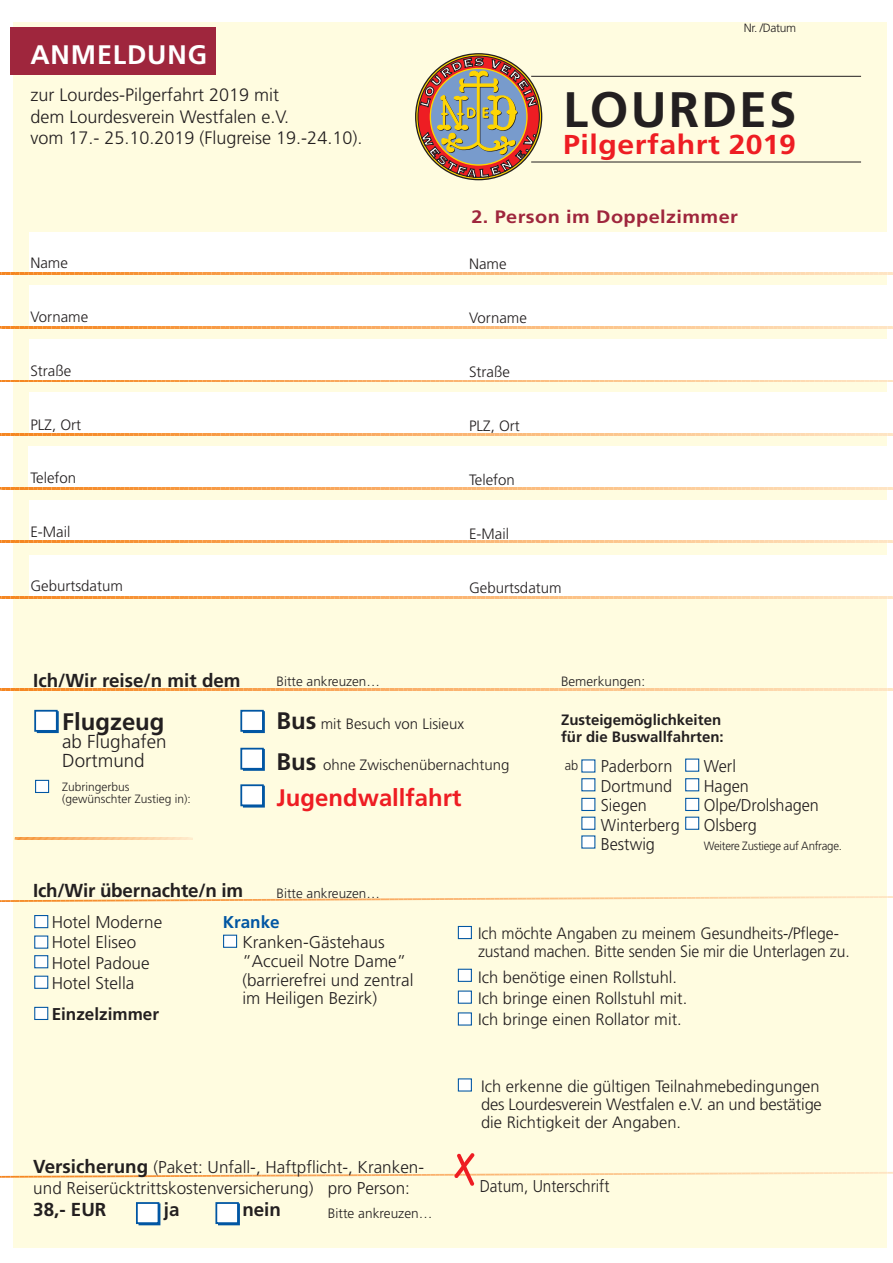
<style>
.page{position:relative;width:893px;height:1263px;background:#fff}
.page>*{position:absolute;margin:0;border:0;box-sizing:border-box;transform-origin:0 0}
.t1{font:700 49.8px "Frutiger";letter-spacing:.04em;color:#231f20}
.t2{font:700 27.3px "Frutiger";letter-spacing:.02em;color:#ee1d23;scale:1.11 1}
.t3{font:700 26.85px "Frutiger";letter-spacing:.03em;color:#fff}
.t4{font:700 23.85px "Frutiger";color:#ee1d23}
.t5{font:700 23.85px "Frutiger";color:#231f20}
.t6{font:700 18.75px "Frutiger";color:#231f20}
.t7{font:300 18.75px/18.8px "Frutiger";color:#231f20}
.t8{font:300 18px/21.6px "Frutiger";color:#231f20}
.t9{font:700 18px "Frutiger";letter-spacing:.02em;color:#9f263d;scale:1.11 1}
.t10{font:300 17.1px/20.5px "Frutiger";color:#231f20}
.t11{font:300 17.1px "Frutiger";color:#231f20;scale:.95 1}
.t12{font:300 17.1px "Frutiger";color:#231f20;scale:.9 1}
.t13{font:700 17.1px "Frutiger";color:#231f20}
.t14{font:700 17.1px "Frutiger";color:#0156a3}
.t15{font:300 16.5px/21.5px "Frutiger";color:#231f20}
.t16{font:300 16.5px/18.1px "Frutiger";color:#231f20;scale:.95 1}
.t17{font:300 15px "Frutiger";color:#231f20}
.t18{font:700 15px/16.5px "Frutiger";color:#231f20}
.t19{font:300 13.65px "Frutiger";color:#231f20}
.t20{font:300 13.5px "Frutiger";color:#231f20}
.t21{font:300 13.5px "Frutiger";color:#231f20;scale:.95 1}
.t22{font:300 12px/12px "Frutiger";color:#231f20}
.t23{font:300 12px "Frutiger";letter-spacing:-.02em;color:#231f20;scale:.95 1}
.s1{font-weight:700;font-size:23.85px}
.s2{font-weight:700;font-size:18.75px}
</style>
<div class="page">
<div style="left:14px;top:22px;width:873px;height:1226px;background:#fffce0"></div>
<hr style="left:531px;top:162px;width:330px;height:1px;background:#231f20">
<hr style="left:531px;top:76px;width:330px;height:1px;background:#231f20">
<div style="left:11px;top:27px;width:205px;height:48px;background:#9f263d"></div>
<div style="left:29px;top:500px;width:863px;height:41px;background:#fff"></div>
<div style="left:28px;top:446px;width:864px;height:41px;background:#fff"></div>
<div style="left:29px;top:393px;width:863px;height:40px;background:#fff"></div>
<div style="left:29px;top:339px;width:863px;height:41px;background:#fff"></div>
<div style="left:29px;top:285px;width:863px;height:41px;background:#fff"></div>
<div style="left:29px;top:232px;width:863px;height:41px;background:#fff"></div>
<svg style="left:0;top:273px;width:893px;height:2px;background:#fab673"></svg>
<svg style="left:0;top:326px;width:893px;height:2px;background:#fab673"></svg>
<svg style="left:0;top:380px;width:893px;height:2px;background:#fab673"></svg>
<svg style="left:0;top:434px;width:893px;height:1px"></svg>
<svg style="left:0;top:487px;width:893px;height:2px;background:#fab673"></svg>
<svg style="left:0;top:541px;width:893px;height:2px;background:#fab673"></svg>
<div style="left:29px;top:555px;width:863px;height:41px;background:#fff"></div>
<svg style="left:0;top:597px;width:893px;height:1px"></svg>
<svg style="left:37px;top:711px;width:22px;height:22px"></svg>
<div style="left:34px;top:710px;width:24px;height:22px;background:#fff;border:2px solid #0156a3"></div>
<div style="left:34px;top:1007px;width:14px;height:13px;background:#fff;border:1px solid #0156a3"></div>
<div style="left:34px;top:915px;width:14px;height:13px;background:#fff;border:1px solid #0156a3"></div>
<div style="left:34px;top:936px;width:14px;height:13px;background:#fff;border:1px solid #0156a3"></div>
<div style="left:34px;top:955px;width:14px;height:13px;background:#fff;border:1px solid #0156a3"></div>
<div style="left:34px;top:976px;width:14px;height:13px;background:#fff;border:1px solid #0156a3"></div>
<div style="left:223px;top:935px;width:14px;height:13px;background:#fff;border:1px solid #0156a3"></div>
<svg style="left:0;top:689px;width:893px;height:1px"></svg>
<svg style="left:243px;top:711px;width:22px;height:22px"></svg>
<div style="left:240px;top:710px;width:24px;height:22px;background:#fff;border:2px solid #0156a3"></div>
<svg style="left:218px;top:1203px;width:22px;height:22px"></svg>
<div style="left:215px;top:1202px;width:24px;height:22px;background:#fff;border:2px solid #0156a3"></div>
<div style="left:138px;top:1203px;width:22px;height:22px;background:#0156a3"></div>
<div style="left:136px;top:1202px;width:23px;height:22px;background:#fff;border:2px solid #0156a3"></div>
<div style="left:458px;top:991px;width:14px;height:13px;background:#fff;border:1px solid #0156a3"></div>
<div style="left:458px;top:1012px;width:14px;height:14px;background:#fff;border:1px solid #0156a3"></div>
<div style="left:458px;top:1078px;width:14px;height:14px;background:#fff;border:1px solid #0156a3"></div>
<svg style="left:415px;top:53px;width:127px;height:127px"></svg>
<svg style="left:420px;top:57px;width:116px;height:124px;background:#ae9178"></svg>
<svg style="left:0;top:896px;width:892px;height:6px"></svg>
<div style="left:243px;top:749px;width:22px;height:22px;background:#2d73ad;border:2px solid #0156a3"></div>
<div style="left:240px;top:748px;width:24px;height:22px;background:#fff;border:2px solid #0156a3"></div>
<div style="left:458px;top:926px;width:14px;height:13px;background:#fff;border:1px solid #0156a3"></div>
<svg style="left:0;top:1152px;width:892px;height:35px"></svg>
<div style="left:458px;top:969px;width:14px;height:13px;background:#fff;border:1px solid #0156a3"></div>
<svg style="left:243px;top:786px;width:22px;height:22px"></svg>
<div style="left:240px;top:784px;width:24px;height:22px;background:#fff;border:2px solid #0156a3"></div>
<svg style="left:581px;top:759px;width:14px;height:14px"></svg>
<div style="left:581px;top:778px;width:14px;height:13px;background:#fff;border:1px solid #0156a3"></div>
<div style="left:581px;top:798px;width:14px;height:13px;background:#fff;border:1px solid #0156a3"></div>
<div style="left:581px;top:817px;width:14px;height:13px;background:#fff;border:1px solid #0156a3"></div>
<div style="left:685px;top:798px;width:14px;height:13px;background:#fff;border:1px solid #0156a3"></div>
<div style="left:685px;top:817px;width:14px;height:13px;background:#fff;border:1px solid #0156a3"></div>
<div style="left:685px;top:759px;width:14px;height:13px;background:#fff;border:1px solid #0156a3"></div>
<div style="left:685px;top:778px;width:14px;height:13px;background:#fff;border:1px solid #0156a3"></div>
<svg style="left:581px;top:835px;width:14px;height:14px"></svg>
<svg style="left:15px;top:838px;width:178px;height:2px"></svg>
<div style="left:35px;top:780px;width:14px;height:13px;background:#fff;border:1px solid #0156a3"></div>
<p class="t22" style="left:743px;top:23px;width:54px">Nr. /Datum</p>
<h3 class="t3" style="left:30px;top:44px;width:178px">ANMELDUNG</h3>
<p class="t8" style="left:30px;top:85px;width:333px">zur Lourdes-Pilgerfahrt 2019 mit<br>dem Lourdesverein Westfalen e.V.<br>vom 17.- 25.10.2019 (Flugreise 19.-24.10).</p>
<h1 class="t1" style="left:563px;top:89px;width:235px">LOURDES</h1>
<h2 class="t2" style="left:563px;top:134px;width:211px">Pilgerfahrt 2019</h2>
<p class="t9" style="left:471px;top:209px;width:242px">2. Person im Doppelzimmer</p>
<p class="t17" style="left:30px;top:257px;width:39px">Name</p>
<p class="t17" style="left:469px;top:258px;width:39px">Name</p>
<p class="t17" style="left:30px;top:310px;width:59px">Vorname</p>
<p class="t17" style="left:469px;top:312px;width:59px">Vorname</p>
<p class="t17" style="left:30px;top:364px;width:42px">Straße</p>
<p class="t17" style="left:469px;top:366px;width:42px">Straße</p>
<p class="t17" style="left:30px;top:418px;width:52px">PLZ, Ort</p>
<p class="t17" style="left:469px;top:420px;width:52px">PLZ, Ort</p>
<p class="t17" style="left:30px;top:472px;width:47px">Telefon</p>
<p class="t17" style="left:469px;top:474px;width:47px">Telefon</p>
<p class="t17" style="left:30px;top:526px;width:41px">E-Mail</p>
<p class="t17" style="left:469px;top:528px;width:41px">E-Mail</p>
<p class="t17" style="left:30px;top:580px;width:94px">Geburtsdatum</p>
<p class="t17" style="left:469px;top:581px;width:94px">Geburtsdatum</p>
<p class="t6" style="left:33px;top:673px;width:209px">Ich/Wir reise/n mit dem</p>
<h3 class="t5" style="left:62px;top:712px;width:104px">Flugzeug</h3>
<p class="t7" style="left:62px;top:734px;width:106px">ab Flughafen<br>Dortmund</p>
<p class="t22" style="left:62px;top:782px;width:130px">Zubringerbus (gewünschter Zustieg in):</p>
<p class="t20" style="left:276px;top:676px;width:105px">Bitte ankreuzen…</p>
<p class="t17" style="left:276px;top:718px;width:189px"><span class="s1">Bus</span> mit Besuch von Lisieux</p>
<p class="t17" style="left:276px;top:759px;width:234px"><span class="s1">Bus</span> ohne Zwischenübernachtung</p>
<h3 class="t4" style="left:276px;top:789px;width:186px">Jugendwallfahrt</h3>
<p class="t20" style="left:561px;top:676px;width:86px">Bemerkungen:</p>
<p class="t18" style="left:561px;top:713px;width:164px">Zusteigemöglichkeiten für die Buswallfahrten:</p>
<p class="t21" style="left:565px;top:760px;width:16px">ab</p>
<p class="t11" style="left:600px;top:759px;width:77px">Paderborn</p>
<p class="t11" style="left:703px;top:759px;width:35px">Werl</p>
<p class="t11" style="left:600px;top:779px;width:76px">Dortmund</p>
<p class="t11" style="left:703px;top:779px;width:49px">Hagen</p>
<p class="t11" style="left:600px;top:798px;width:50px">Siegen</p>
<p class="t11" style="left:703px;top:798px;width:123px">Olpe/Drolshagen</p>
<p class="t11" style="left:600px;top:818px;width:84px">Winterberg</p>
<p class="t11" style="left:703px;top:818px;width:57px">Olsberg</p>
<p class="t11" style="left:600px;top:838px;width:58px">Bestwig</p>
<p class="t23" style="left:703px;top:841px;width:147px">Weitere Zustiege auf Anfrage.</p>
<p class="t6" style="left:33px;top:883px;width:212px">Ich/Wir übernachte/n im</p>
<p class="t20" style="left:276px;top:888px;width:105px">Bitte ankreuzen…</p>
<p class="t10" style="left:52px;top:913px;width:112px">Hotel Moderne<br>Hotel Eliseo<br>Hotel Padoue<br>Hotel Stella</p>
<p class="t13" style="left:52px;top:1007px;width:109px">Einzelzimmer</p>
<p class="t14" style="left:223px;top:915px;width:58px">Kranke</p>
<p class="t10" style="left:242px;top:934px;width:173px;line-height:18.8px">Kranken-Gästehaus ”Accueil Notre Dame” (barrierefrei und zentral im Heiligen Bezirk)</p>
<p class="t10" style="left:33px;top:1158px;width:392px"><span class="s2">Versicherung</span> (Paket: Unfall-, Haftpflicht-, Kranken&shy;und Reiserücktrittskostenversicherung) pro Person:</p>
<p class="t6" style="left:33px;top:1202px;width:75px">38,- EUR</p>
<p class="t6" style="left:164px;top:1202px;width:17px">ja</p>
<p class="t6" style="left:242px;top:1202px;width:40px">nein</p>
<p class="t19" style="left:328px;top:1208px;width:106px">Bitte ankreuzen…</p>
<p class="t16" style="left:478px;top:925px;width:392px">Ich möchte Angaben zu meinem Gesundheits-/Pflege&shy;zustand machen. Bitte senden Sie mir die Unterlagen zu.</p>
<p class="t15" style="left:478px;top:967px;width:211px">Ich benötige einen Rollstuhl.<br>Ich bringe einen Rollstuhl mit.<br>Ich bringe einen Rollator mit.</p>
<p class="t15" style="left:481px;top:1079px;width:342px;line-height:18.1px">Ich erkenne die gültigen Teilnahmebedingungen des Lourdesverein Westfalen e.V. an und bestätige die Richtigkeit der Angaben.</p>
<p class="t12" style="left:479px;top:1179px;width:146px">Datum, Unterschrift</p>
</div>
